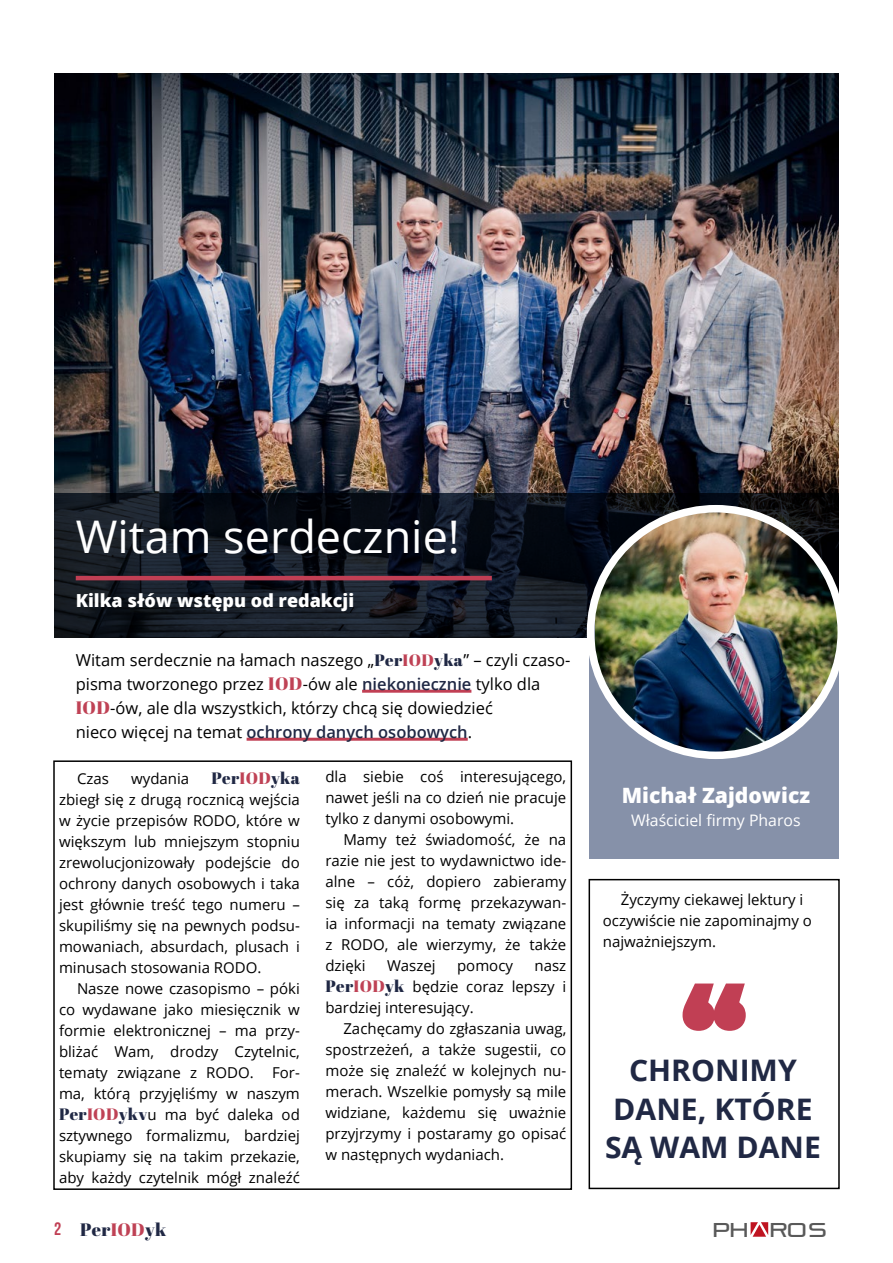
<style>
.page{position:relative;width:893px;height:1263px;background:#fff}
.page>*{position:absolute;margin:0;border:0;box-sizing:border-box;transform-origin:0 0}
.t1{font:45px "Open Sans";color:#fff}
.t2{font:700 29.7px/38.8px "Open Sans";color:#202844;text-align:center}
.t3{font:800 21.15px "Open Sans";color:#fff}
.t4{font:19.95px "Pirulen Rg";color:#595959;scale:.95 1}
.t5{font:800 18px "Open Sans";color:#fff}
.t6{font:18px "Abril Fatface";letter-spacing:.02em;color:#202844}
.t7{font:16.5px/24px "Open Sans";color:#000}
.t8{font:16.5px "Abril Fatface";letter-spacing:.02em;color:#202844}
.t9{font:15.9px "Open Sans";color:#fff}
.t10{font:15px/21px "Open Sans";color:#000;text-align:justify}
.s1{font-family:"Abril Fatface";color:#202844}
.s2{font-family:"Abril Fatface";color:#bf4255}
.s3{font-family:"Abril Fatface";font-size:18px;color:#bf4255}
.s4{font-weight:600;color:#202844}
.s5{color:#bf4255}
.s6{font-family:"Abril Fatface";font-size:16.5px;color:#202844}
.s7{font-family:"Abril Fatface";font-size:16.5px;color:#bf4255}
.s8{font-family:"Bebas Neue";font-weight:700;color:#c13f54}
</style>
<div class="page">
<img style="left:54px;top:73px;width:785px;height:421px">
<svg style="left:54px;top:494px;width:785px;height:144px;background:#10151f"></svg>
<div style="left:589px;top:636px;width:250px;height:223px;background:#8691a9"></div>
<hr style="left:76px;top:576px;width:416px;height:4px;background:#c13f54">
<img style="left:595px;top:509px;width:244px;height:246px">
<div style="left:587px;top:505px;width:258px;height:254px;border:8px solid #fff;border-radius:50%"></div>
<svg style="left:682px;top:983px;width:64px;height:48px"></svg>
<svg style="left:751px;top:1222px;width:17px;height:15px"></svg>
<div style="left:53px;top:760px;width:519px;height:430px;border:2px solid #000"></div>
<div style="left:589px;top:879px;width:251px;height:310px;border:2px solid #000"></div>
<hr style="left:362px;top:690px;width:109px;height:3px;background:#c13f54">
<hr style="left:247px;top:738px;width:221px;height:3px;background:#c13f54">
<h1 class="t1" style="left:76px;top:506px;width:386px">Witam serdecznie!</h1>
<p class="t5" style="left:76px;top:586px;width:280px">Kilka słów wstępu od redakcji</p>
<p class="t7" style="left:76px;top:647px;width:496px">Witam serdecznie na łamach naszego „<span class="s1">Per</span><span class="s2">IOD</span><span class="s1">yka</span>” – czyli czaso&shy;pisma tworzonego przez <span class="s3">IOD</span>-ów ale <span class="s4">niekoniecznie</span> tylko dla <span class="s3">IOD</span>-ów, ale dla wszystkich, którzy chcą się dowiedzieć<br>nieco więcej na temat <span class="s4">ochrony danych osobowych</span>.</p>
<p class="t10" style="left:77px;top:768px;width:33px">Czas</p>
<p class="t10" style="left:131px;top:768px;width:60px">wydania</p>
<p class="t8" style="left:211px;top:766px;width:90px">Per<span class="s5">IOD</span>yka</p>
<p class="t10" style="left:59px;top:789px;width:242px">zbiegł się z drugą rocznicą wejścia w życie przepisów RODO, które w większym lub mniejszym stopniu zrewolucjonizowały podejście do ochrony danych osobowych i taka jest głównie treść tego numeru – skupiliśmy się na pewnych podsu&shy;mowaniach, absurdach, plusach i minusach stosowania RODO.</p>
<p class="t10" style="left:59px;top:978px;width:242px;text-indent:18px">Nasze nowe czasopismo – póki co wydawane jako miesięcznik w formie elektronicznej – ma przy&shy;bliżać Wam, drodzy Czytelnic, tematy związane z RODO. For&shy;ma, którą przyjęliśmy w naszym <span class="s6">Per</span><span class="s7">IOD</span><span class="s6">ykv</span>u ma być daleka od sztywnego formalizmu, bardziej skupiamy się na takim przekazie, aby każdy czytelnik mógł znaleźć</p>
<p class="t10" style="left:325px;top:766px;width:242px">dla siebie coś interesującego, nawet jeśli na co dzień nie pracuje tylko z danymi osobowymi.</p>
<p class="t10" style="left:325px;top:829px;width:242px;text-indent:18px">Mamy też świadomość, że na razie nie jest to wydawnictwo ide&shy;alne – cóż, dopiero zabieramy się za taką formę przekazywan&shy;ia informacji na tematy związane z RODO, ale wierzymy, że także dzięki</p>
<p class="t10" style="left:387px;top:955px;width:50px">Waszej</p>
<p class="t10" style="left:457px;top:955px;width:57px">pomocy</p>
<p class="t10" style="left:325px;top:955px;width:242px;text-indent:209px">nasz <span class="s6">Per</span><span class="s7">IOD</span><span class="s6">yk</span> będzie coraz lepszy i bardziej interesujący.</p>
<p class="t10" style="left:325px;top:1018px;width:242px;text-indent:18px">Zachęcamy do zgłaszania uwag, spostrzeżeń, a także sugestii, co może się znaleźć w kolejnych nu&shy;merach. Wszelkie pomysły są mile widziane, każdemu się uważnie przyjrzymy i postaramy go opisać w następnych wydaniach.</p>
<h3 class="t3" style="left:622px;top:779px;width:190px">Michał Zajdowicz</h3>
<p class="t9" style="left:631px;top:809px;width:171px">Właściciel firmy Pharos</p>
<p class="t10" style="left:603px;top:888px;width:211px;text-align:left;text-indent:18px">Życzymy ciekawej lektury i oczywiście nie zapominajmy o najważniejszym.</p>
<h2 class="t2" style="left:605px;top:1050px;width:217px">CHRONIMY<br>DANE, KTÓRE<br>SĄ WAM DANE</h2>
<p class="t6" style="left:54px;top:1217px;width:114px"><span class="s8">2</span> Per<span class="s5">IOD</span>yk</p>
<h3 class="t4" style="left:713px;top:1217px;width:121px">PH ROS</h3>
</div>
